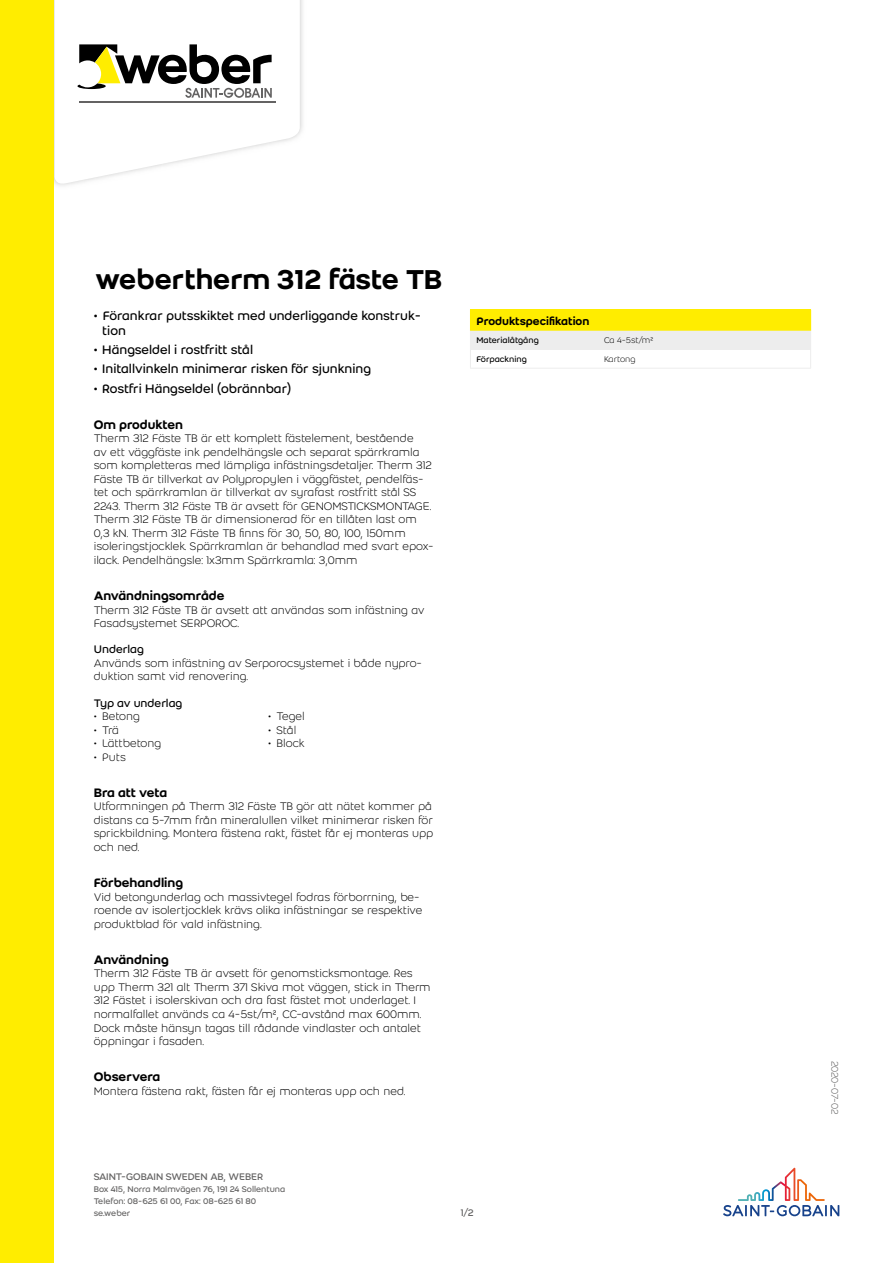
<style>
.page{position:relative;width:893px;height:1263px;background:#fff}
.page>*{position:absolute;margin:0;border:0;box-sizing:border-box;transform-origin:0 0}
.t1{font:500 30px "Weber";letter-spacing:-.005em;color:#000}
.t2{font:13.5px/15px "Weber";color:#000}
.t3{font:500 13.5px "Weber";color:#000}
.t4{font:500 13.5px "Weber";letter-spacing:-.02em;color:#000}
.t5{font:300 12px/13.5px "Weber";color:#000}
.t6{font:12px "Weber";color:#000}
.t7{font:500 12px "Weber";color:#000}
.t8{font:10.5px "Weber";letter-spacing:-.01em;color:#646363}
.t9{font:300 10.5px "Weber";letter-spacing:-.04em;color:#646363}
.t10{font:9px/12px "Weber";letter-spacing:-.005em;color:#646363}
.t11{font:9px "Weber";color:#000}
.t12{font:300 9px "Weber";color:#000}
</style>
<div class="page">
<svg style="left:55px;top:0;width:245px;height:186px"></svg>
<hr style="left:79px;top:101px;width:196px;height:1px;background:#646363">
<svg style="left:77px;top:44px;width:195px;height:54px"></svg>
<div style="left:0;top:0;width:54px;height:1263px;background:#ffed00"></div>
<svg style="left:723px;top:1168px;width:116px;height:48px"></svg>
<hr style="left:470px;top:368px;width:128px;height:1px;background:#ededed">
<svg style="left:470px;top:310px;width:341px;height:58px"></svg>
<hr style="left:598px;top:368px;width:213px;height:1px;background:#ededed">
<h1 class="t1" style="left:95px;top:257px;width:349px">webertherm 312 fäste TB</h1>
<p class="t2" style="left:102px;top:308px;width:320px;text-indent:-9px">• Förankrar putsskiktet med underliggande konstruk&shy;tion</p>
<p class="t2" style="left:94px;top:342px;width:161px">• Hängseldel i rostfritt stål</p>
<p class="t2" style="left:94px;top:361px;width:279px">• Initallvinkeln minimerar risken för sjunkning</p>
<p class="t2" style="left:94px;top:380px;width:199px">• Rostfri Hängseldel (obrännbar)</p>
<p class="t3" style="left:94px;top:415px;width:91px">Om produkten</p>
<p class="t5" style="left:94px;top:431px;width:341px">Therm 312 Fäste TB är ett komplett fästelement, bestående<br>av ett väggfäste ink pendelhängsle och separat spärrkramla som kompletteras med lämpliga infästningsdetaljer. Therm 312<br>Fäste TB är tillverkat av Polypropylen i väggfästet, pendelfäs&shy;tet och spärrkramlan är tillverkat av syrafast rostfritt stål SS 2243. Therm 312 Fäste TB är avsett för GENOMSTICKSMONTAGE.<br>Therm 312 Fäste TB är dimensionerad för en tillåten last om 0,3 kN. Therm 312 Fäste TB finns för 30, 50, 80, 100, 150mm isoleringstjocklek. Spärrkramlan är behandlad med svart epox&shy;ilack. Pendelhängsle: 1x3mm Spärrkramla: 3,0mm</p>
<p class="t3" style="left:94px;top:586px;width:132px">Användningsområde</p>
<p class="t5" style="left:94px;top:603px;width:332px">Therm 312 Fäste TB är avsett att användas som infästning av<br>Fasadsystemet SERPOROC.</p>
<p class="t6" style="left:94px;top:641px;width:52px">Underlag</p>
<p class="t5" style="left:94px;top:656px;width:330px">Används som infästning av Serporocsystemet i både nypro&shy;duktion samt vid renovering.</p>
<p class="t6" style="left:94px;top:694px;width:90px">Typ av underlag</p>
<p class="t5" style="left:94px;top:709px;width:48px">• Betong</p>
<p class="t5" style="left:94px;top:723px;width:27px">• Trä</p>
<p class="t5" style="left:94px;top:736px;width:69px">• Lättbetong</p>
<p class="t5" style="left:94px;top:750px;width:34px">• Puts</p>
<p class="t5" style="left:268px;top:709px;width:38px">• Tegel</p>
<p class="t5" style="left:268px;top:723px;width:30px">• Stål</p>
<p class="t5" style="left:268px;top:736px;width:38px">• Block</p>
<p class="t4" style="left:94px;top:783px;width:75px">Bra att veta</p>
<p class="t5" style="left:94px;top:799px;width:341px;text-align:justify">Utformningen på Therm 312 Fäste TB gör att nätet kommer på distans ca 5-7mm från mineralullen vilket minimerar risken för sprickbildning. Montera fästena rakt, fästet får ej monteras upp och ned.</p>
<p class="t3" style="left:94px;top:873px;width:91px">Förbehandling</p>
<p class="t5" style="left:94px;top:890px;width:330px">Vid betongunderlag och massivtegel fodras förborrning, be&shy;roende av isolertjocklek krävs olika infästningar se respektive produktblad för vald infästning.</p>
<p class="t3" style="left:94px;top:950px;width:77px">Användning</p>
<p class="t5" style="left:94px;top:966px;width:338px">Therm 312 Fäste TB är avsett för genomsticksmontage. Res upp Therm 321 alt Therm 371 Skiva mot väggen, stick in Therm 312 Fästet i isolerskivan och dra fast fästet mot underlaget. I normalfallet används ca 4-5st/m², CC-avstånd max 600mm.<br>Dock måste hänsyn tagas till rådande vindlaster och antalet öppningar i fasaden.</p>
<p class="t3" style="left:94px;top:1067px;width:68px">Observera</p>
<p class="t5" style="left:94px;top:1084px;width:313px">Montera fästena rakt, fästen får ej monteras upp och ned.</p>
<p class="t7" style="left:476px;top:312px;width:114px">Produktspecifikation</p>
<p class="t11" style="left:476px;top:334px;width:64px">Materialåtgång</p>
<p class="t12" style="left:604px;top:334px;width:51px">Ca 4-5st/m²</p>
<p class="t11" style="left:476px;top:353px;width:52px">Förpackning</p>
<p class="t12" style="left:604px;top:353px;width:33px">Kartong</p>
<p class="t8" style="left:94px;top:1169px;width:171px">SAINT-GOBAIN SWEDEN AB, WEBER</p>
<p class="t10" style="left:94px;top:1183px;width:193px">Box 415, Norra Malmvägen 76, 191 24 Sollentuna<br>Telefon: 08-625 61 00, Fax: 08-625 61 80 se.weber</p>
<p class="t8" style="left:461px;top:1205px;width:14px">1/2</p>
<p class="t9" style="left:842px;top:1060px;width:55px;rotate:90deg">2020-07-02</p>
</div>
